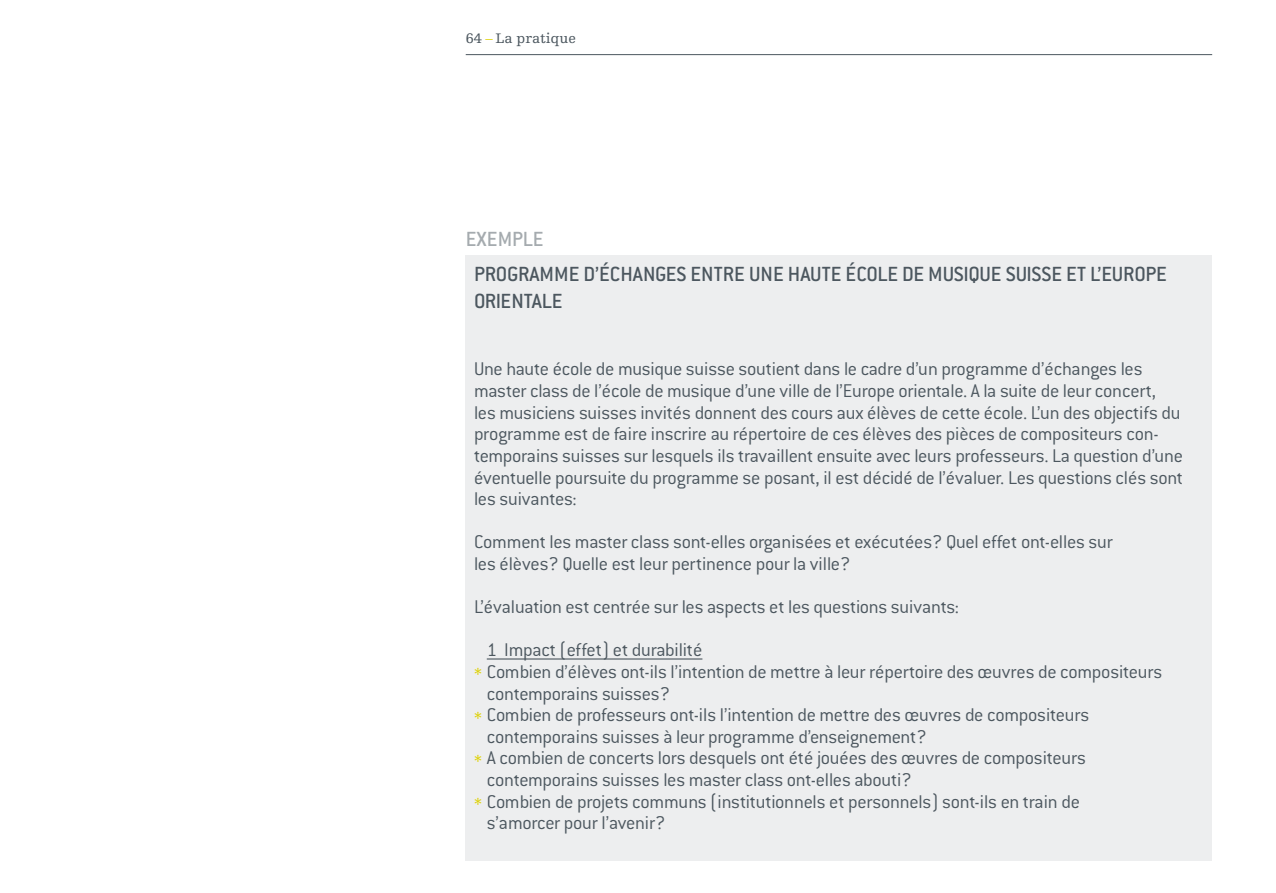
<style>
.page{position:relative;width:1276px;height:893px;background:#fff}
.page>*{position:absolute;margin:0;border:0;box-sizing:border-box;transform-origin:0 0}
.t1{font:500 22.5px/27px "Conduit ITC";letter-spacing:-.01em;color:#4c575f}
.t2{font:500 22.5px "Conduit ITC";color:#a5abaf}
.t3{font:300 20.25px/21.6px "Conduit ITC";letter-spacing:-.015em;color:#4c575f}
.t4{font:14.62px "Egyptienne F";color:#4c575f}
.s1{color:#ded100}
</style>
<div class="page">
<hr style="left:466px;top:54px;width:746px;height:1px;background:#4c575f">
<div style="left:466px;top:255px;width:746px;height:606px;background:#edeeef"></div>
<hr style="left:487px;top:658px;width:215px;height:2px;background:#4c575f">
<p class="t4" style="left:466px;top:30px;width:112px">64 <span class="s1">–</span> La pratique</p>
<p class="t2" style="left:466px;top:226px;width:79px">EXEMPLE</p>
<p class="t1" style="left:474px;top:260px;width:682px">PROGRAMME D’ÉCHANGES ENTRE UNE HAUTE ÉCOLE DE MUSIQUE SUISSE ET L’EUROPE<br>ORIENTALE</p>
<p class="t3" style="left:474px;top:358px;width:710px">Une haute école de musique suisse soutient dans le cadre d’un programme d’échanges les master class de l’école de musique d’une ville de l’Europe orientale. A la suite de leur concert,<br>les musiciens suisses invités donnent des cours aux élèves de cette école. L’un des objectifs du programme est de faire inscrire au répertoire de ces élèves des pièces de compositeurs con&shy;temporains suisses sur lesquels ils travaillent ensuite avec leurs professeurs. La question d’une éventuelle poursuite du programme se posant, il est décidé de l’évaluer. Les questions clés sont les suivantes:</p>
<p class="t3" style="left:474px;top:531px;width:640px">Comment les master class sont-elles organisées et exécutées? Quel effet ont-elles sur les élèves? Quelle est leur pertinence pour la ville?</p>
<p class="t3" style="left:487px;top:585px;width:474px;line-height:43.2px;text-indent:-13px">L’évaluation est centrée sur les aspects et les questions suivants:<br>1 Impact (effet) et durabilité</p>
<p class="t3" style="left:474px;top:661px;width:690px"><span class="s1">*</span> Combien d’élèves ont-ils l’intention de mettre à leur répertoire des œuvres de compositeurs</p>
<p class="t3" style="left:487px;top:682px;width:185px">contemporains suisses?</p>
<p class="t3" style="left:474px;top:704px;width:617px"><span class="s1">*</span> Combien de professeurs ont-ils l’intention de mettre des œuvres de compositeurs</p>
<p class="t3" style="left:487px;top:726px;width:441px">contemporains suisses à leur programme d’enseignement?</p>
<p class="t3" style="left:474px;top:747px;width:613px"><span class="s1">*</span> A combien de concerts lors desquels ont été jouées des œuvres de compositeurs</p>
<p class="t3" style="left:487px;top:769px;width:426px">contemporains suisses les master class ont-elles abouti?</p>
<p class="t3" style="left:474px;top:790px;width:607px"><span class="s1">*</span> Combien de projets communs (institutionnels et personnels) sont-ils en train de</p>
<p class="t3" style="left:487px;top:812px;width:180px">s’amorcer pour l’avenir?</p>
</div>
